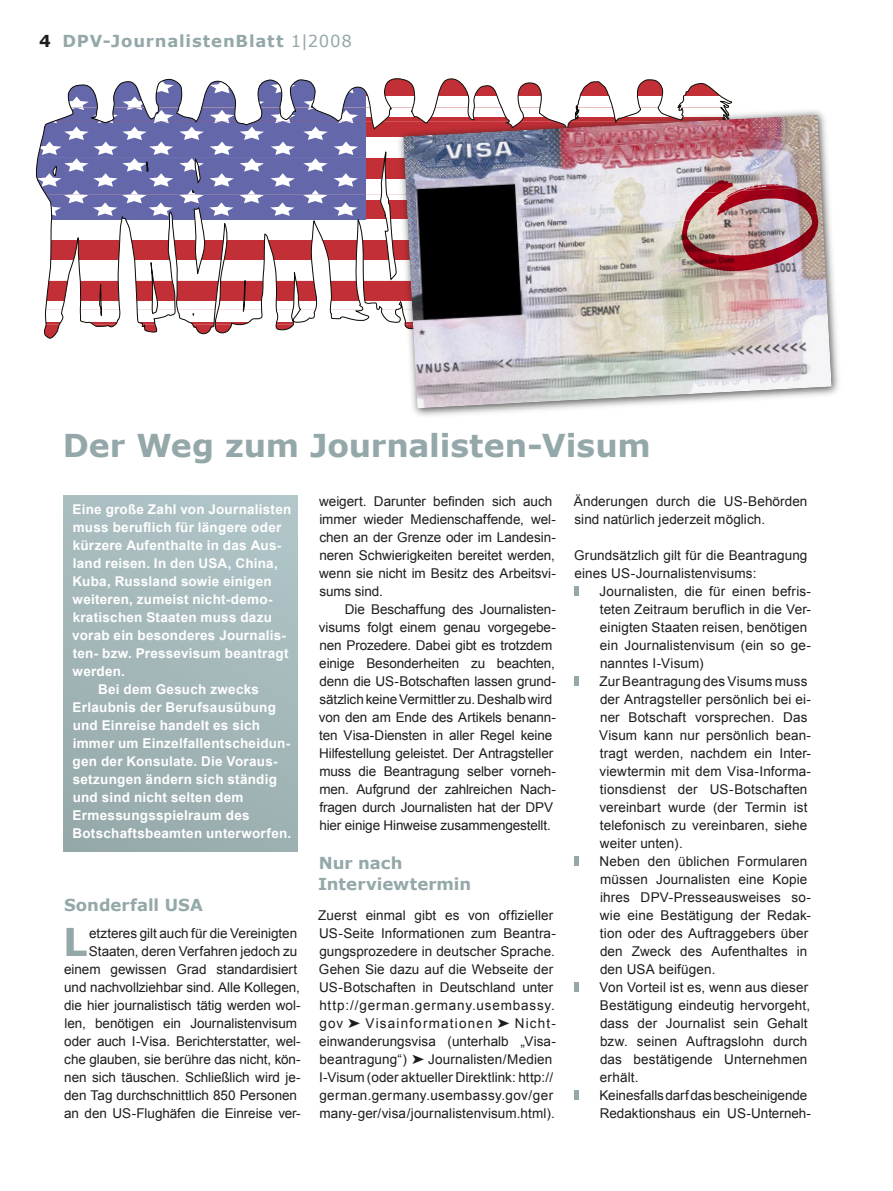
<style>
.page{position:relative;width:893px;height:1191px;background:#fff}
.page>*{position:absolute;margin:0;border:0;box-sizing:border-box;transform-origin:0 0}
.t1{font:700 38.25px "Verdana";color:#95a8a9}
.t2{font:700 31.5px "Verdana";letter-spacing:-.005em;color:#95a8a9}
.t3{font:700 16.5px/21px "Verdana";letter-spacing:.005em;color:#95a8a9}
.t4{font:700 16.5px "Verdana";letter-spacing:.05em;color:#95a8a9}
.t5{font:13.5px/18px "Arial";letter-spacing:.005em;color:#1e1d1c}
.t6{font:700 13.5px "Arial";letter-spacing:.02em;color:#fff}
.s1{color:#1e1d1c}
.s2{font-weight:400}
</style>
<div class="page">
<div style="left:574px;top:586px;width:5px;height:10px;background:#95a8a9"></div>
<div style="left:574px;top:676px;width:5px;height:10px;background:#95a8a9"></div>
<div style="left:574px;top:856px;width:5px;height:10px;background:#95a8a9"></div>
<div style="left:574px;top:982px;width:5px;height:10px;background:#95a8a9"></div>
<div style="left:574px;top:1090px;width:5px;height:10px;background:#95a8a9"></div>
<div style="left:64px;top:495px;width:234px;height:356px;background:linear-gradient(to right,#a0b3b5,#a8bcbe)"></div>
<svg style="left:44px;top:274px;width:351px;height:65px"></svg>
<div style="left:395px;top:107px;width:447px;height:312px;background:#1e1d1c;opacity:.75"></div>
<img style="left:403px;top:115px;width:429px;height:293px">
<img style="left:36px;top:78px;width:785px;height:196px">
<p class="t4" style="left:39px;top:30px;width:314px"><span class="s1">4</span> DPV-JournalistenBlatt <span class="s2">1|2008</span></p>
<h2 class="t2" style="left:63px;top:425px;width:589px">Der Weg zum Journalisten-Visum</h2>
<p class="t6" style="left:73px;top:501px;width:220px">Eine große Zahl von Journalisten</p>
<p class="t6" style="left:73px;top:519px;width:210px">muss beruflich für längere oder</p>
<p class="t6" style="left:73px;top:537px;width:210px">kürzere Aufenthalte in das Aus-</p>
<p class="t6" style="left:73px;top:555px;width:206px">land reisen. In den USA, China,</p>
<p class="t6" style="left:73px;top:573px;width:201px">Kuba, Russland sowie einigen</p>
<p class="t6" style="left:73px;top:591px;width:202px">weiteren, zumeist nicht-demo-</p>
<p class="t6" style="left:73px;top:609px;width:201px">kratischen Staaten muss dazu</p>
<p class="t6" style="left:72px;top:627px;width:215px">vorab ein besonderes Journalis-</p>
<p class="t6" style="left:73px;top:645px;width:217px">ten- bzw. Pressevisum beantragt</p>
<p class="t6" style="left:73px;top:663px;width:54px">werden.</p>
<p class="t6" style="left:98px;top:681px;width:162px">Bei dem Gesuch zwecks</p>
<p class="t6" style="left:73px;top:699px;width:205px">Erlaubnis der Berufsausübung</p>
<p class="t6" style="left:73px;top:717px;width:189px">und Einreise handelt es sich</p>
<p class="t6" style="left:73px;top:735px;width:219px">immer um Einzelfallentscheidun-</p>
<p class="t6" style="left:73px;top:753px;width:206px">gen der Konsulate. Die Voraus-</p>
<p class="t6" style="left:73px;top:771px;width:206px">setzungen ändern sich ständig</p>
<p class="t6" style="left:73px;top:789px;width:172px">und sind nicht selten dem</p>
<p class="t6" style="left:73px;top:807px;width:178px">Ermessungsspielraum des</p>
<p class="t6" style="left:73px;top:825px;width:220px">Botschaftsbeamten unterworfen.</p>
<p class="t3" style="left:64px;top:894px;width:140px">Sonderfall USA</p>
<h1 class="t1" style="left:63px;top:917px;width:26px">L</h1>
<p class="t5" style="left:64px;top:924px;width:238px;text-align:right">etzteres gilt auch für die Vereinigten Staaten, deren Verfahren jedoch zu einem gewissen Grad standardisiert und nachvollziehbar sind. Alle Kollegen, die hier journalistisch tätig werden wol&shy;len, benötigen ein Journalistenvisum oder auch I-Visa. Berichterstatter, wel&shy;che glauben, sie berühre das nicht, kön&shy;nen sich täuschen. Schließlich wird je&shy;den Tag durchschnittlich 850 Personen an den US-Flughäfen die Einreise ver-</p>
<p class="t5" style="left:319px;top:492px;width:238px">weigert. Darunter befinden sich auch immer wieder Medienschaffende, wel&shy;chen an der Grenze oder im Landesin&shy;neren Schwierigkeiten bereitet werden, wenn sie nicht im Besitz des Arbeitsvi&shy;sums sind.</p>
<p class="t5" style="left:319px;top:600px;width:239px;text-indent:26px">Die Beschaffung des Journalisten&shy;visums folgt einem genau vorgegebe&shy;nen Prozedere. Dabei gibt es trotzdem einige Besonderheiten zu beachten, denn die US-Botschaften lassen grund&shy;sätzlich keine Vermittler zu. Deshalb wird von den am Ende des Artikels benann&shy;ten Visa-Diensten in aller Regel keine Hilfestellung geleistet. Der Antragsteller muss die Beantragung selber vorneh&shy;men. Aufgrund der zahlreichen Nach&shy;fragen durch Journalisten hat der DPV hier einige Hinweise zusammengestellt.</p>
<p class="t3" style="left:318px;top:852px;width:155px">Nur nach<br>Interviewtermin</p>
<p class="t5" style="left:318px;top:906px;width:239px">Zuerst einmal gibt es von offizieller US-Seite Informationen zum Beantra&shy;gungsprozedere in deutscher Sprache.<br>Gehen Sie dazu auf die Webseite der US-Botschaften in Deutschland unter http://german.germany.usembassy. gov ➤ Visainformationen ➤ Nicht&shy;einwanderungsvisa (unterhalb „Visa&shy;beantragung“) ➤ Journalisten/Medien I-Visum (oder aktueller Direktlink: http:// german.germany.usembassy.gov/ger many-ger/visa/journalistenvisum.html).</p>
<p class="t5" style="left:574px;top:492px;width:235px">Änderungen durch die US-Behörden sind natürlich jederzeit möglich.</p>
<p class="t5" style="left:574px;top:546px;width:235px">Grundsätzlich gilt für die Beantragung eines US-Journalistenvisums:</p>
<p class="t5" style="left:599px;top:582px;width:214px">Journalisten, die für einen befris&shy;teten Zeitraum beruflich in die Ver&shy;einigten Staaten reisen, benötigen ein Journalistenvisum (ein so ge&shy;nanntes I-Visum)<br>Zur Beantragung des Visums muss der Antragsteller persönlich bei ei&shy;ner Botschaft vorsprechen. Das<br>Visum kann nur persönlich bean&shy;tragt werden, nachdem ein Inter&shy;viewtermin mit dem Visa-Informa&shy;tionsdienst der US-Botschaften vereinbart wurde (der Termin ist telefonisch zu vereinbaren, siehe weiter unten).<br>Neben den üblichen Formularen müssen Journalisten eine Kopie ihres DPV-Presseausweises so&shy;wie eine Bestätigung der Redak&shy;tion oder des Auftraggebers über den Zweck des Aufenthaltes in den USA beifügen.<br>Von Vorteil ist es, wenn aus dieser<br>Bestätigung eindeutig hervorgeht, dass der Journalist sein Gehalt bzw. seinen Auftragslohn durch das bestätigende Unternehmen erhält.<br>Keinesfalls darf das bescheinigende<br>Redaktionshaus ein US-Unterneh-</p>
</div>
